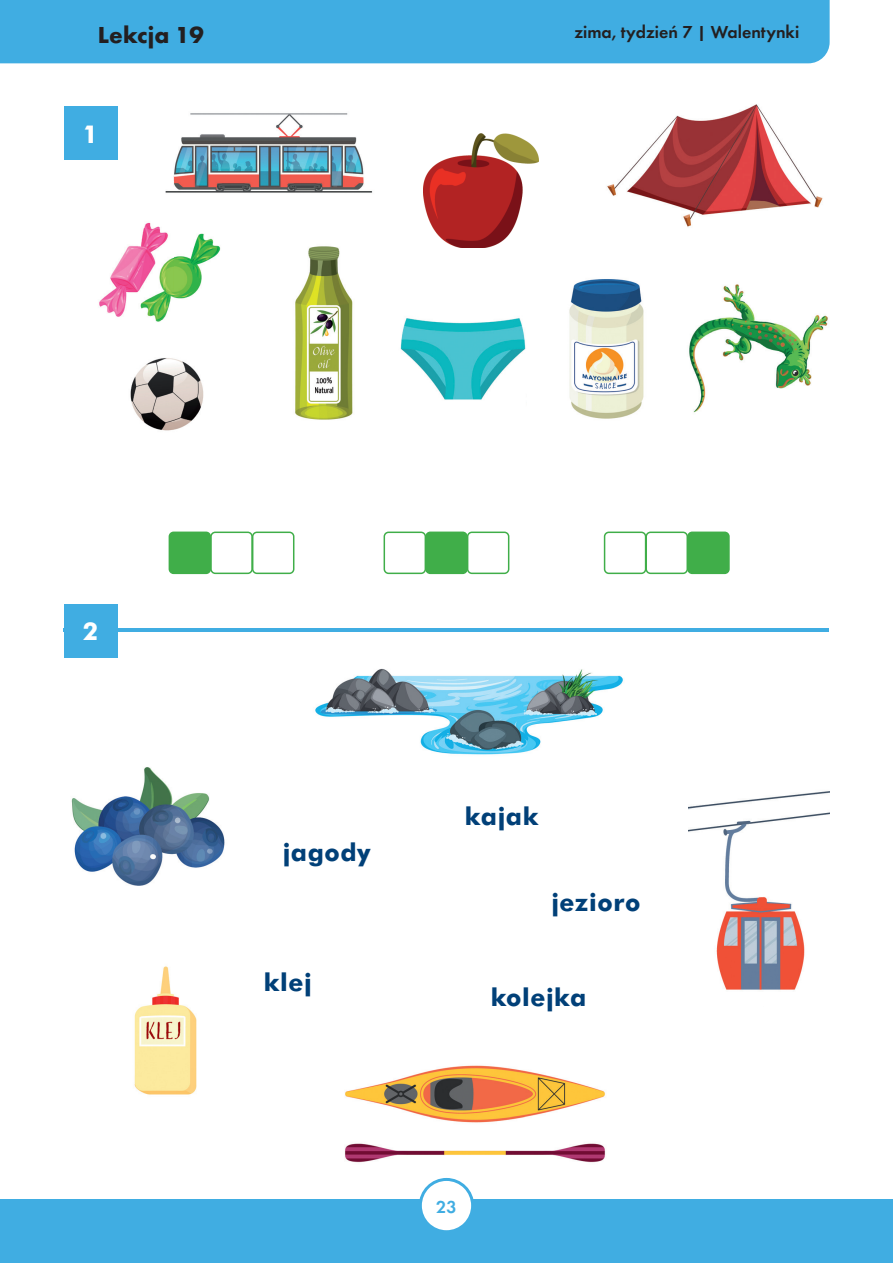
<style>
.page{position:relative;width:893px;height:1263px;background:#fff}
.page>*{position:absolute;margin:0;border:0;box-sizing:border-box;transform-origin:0 0}
.t1{font:700 24px "Futura PL";letter-spacing:.025em;color:#014078}
.t2{font:700 24px "Futura";letter-spacing:.005em;color:#231f20}
.t3{font:700 24px "Futura PL";color:#fff}
.t4{font:18px "Futura Dem";color:#231f20}
.t5{font:18px "Futura Dem";color:#40ade2}
</style>
<div class="page">
<div style="left:0;top:0;width:830px;height:63px;background:#40ade2"></div>
<div style="left:64px;top:106px;width:53px;height:54px;background:#40ade2"></div>
<hr style="left:64px;top:629px;width:765px;height:3px;background:#40ade2">
<div style="left:64px;top:604px;width:53px;height:53px;background:#40ade2"></div>
<svg style="left:169px;top:531px;width:125px;height:43px"></svg>
<svg style="left:384px;top:531px;width:125px;height:43px"></svg>
<svg style="left:604px;top:531px;width:126px;height:43px"></svg>
<img style="left:99px;top:222px;width:61px;height:95px">
<img style="left:130px;top:358px;width:74px;height:73px">
<img style="left:689px;top:284px;width:139px;height:129px">
<img style="left:569px;top:279px;width:75px;height:140px">
<img style="left:295px;top:246px;width:58px;height:174px">
<img style="left:607px;top:104px;width:216px;height:123px">
<img style="left:400px;top:318px;width:126px;height:82px">
<img style="left:165px;top:113px;width:208px;height:80px">
<img style="left:155px;top:233px;width:66px;height:89px">
<img style="left:138px;top:228px;width:35px;height:91px">
<img style="left:71px;top:767px;width:154px;height:119px">
<img style="left:134px;top:966px;width:63px;height:129px">
<img style="left:315px;top:668px;width:308px;height:87px">
<img style="left:688px;top:791px;width:141px;height:199px">
<img style="left:345px;top:1065px;width:261px;height:98px">
<img style="left:423px;top:133px;width:116px;height:115px">
<div style="left:0;top:1199px;width:893px;height:64px;background:#40ade2"></div>
<svg style="left:419px;top:1178px;width:55px;height:53px"></svg>
<p class="t2" style="left:98px;top:17px;width:108px">Lekcja 19</p>
<p class="t4" style="left:574px;top:20px;width:226px">zima, tydzień 7 | Walentynki</p>
<p class="t3" style="left:83px;top:119px;width:17px">1</p>
<p class="t3" style="left:83px;top:616px;width:17px">2</p>
<p class="t1" style="left:283px;top:837px;width:89px">jagody</p>
<p class="t1" style="left:264px;top:967px;width:49px">klej</p>
<p class="t1" style="left:465px;top:801px;width:75px">kajak</p>
<p class="t1" style="left:551px;top:887px;width:91px">jezioro</p>
<p class="t1" style="left:491px;top:982px;width:97px">kolejka</p>
<p class="t5" style="left:436px;top:1194px;width:22px">23</p>
</div>
